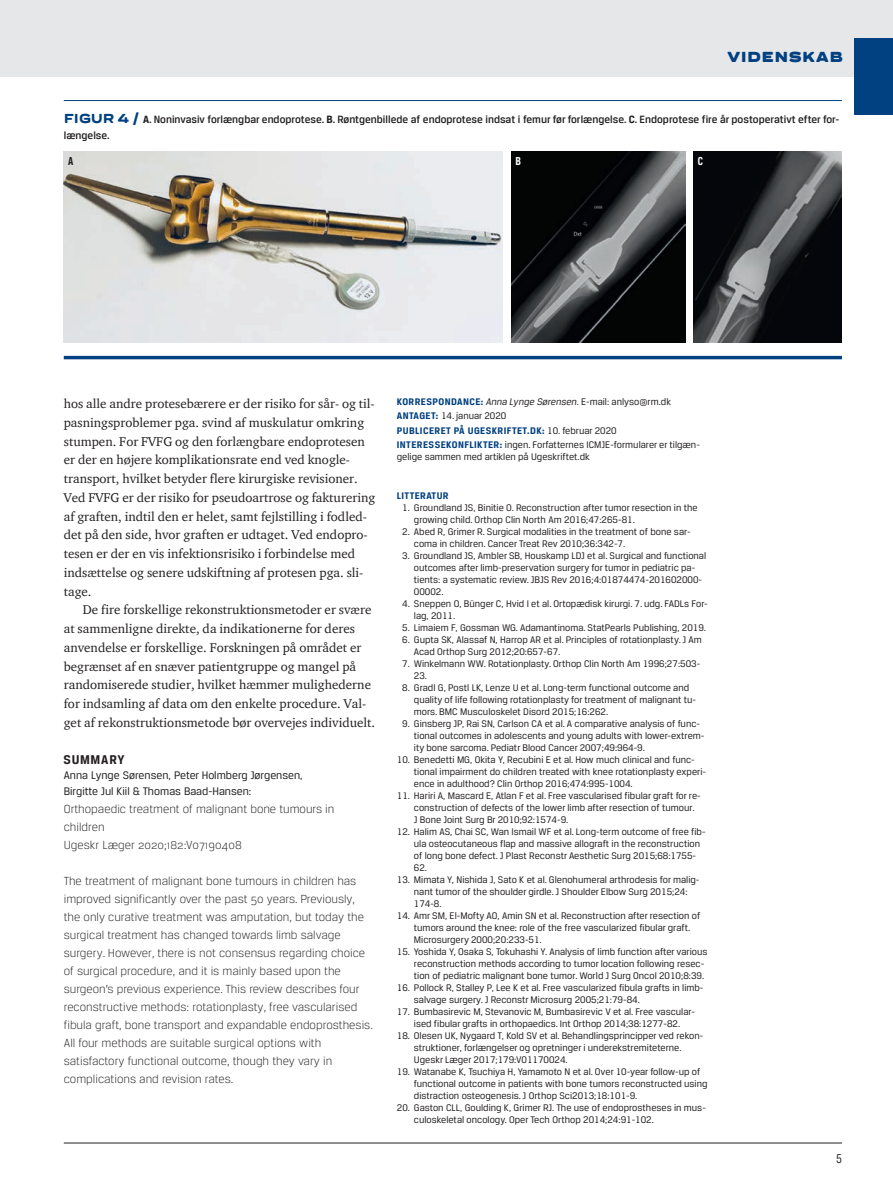
<style>
.page{position:relative;width:893px;height:1191px;background:#fff}
.page>*{position:absolute;margin:0;border:0;box-sizing:border-box;transform-origin:0 0}
.t1{font:900 expanded 15px "Praktika Rnd";letter-spacing:.025em;color:#014081}
.t2{font:700 13.5px "Breuer Text";letter-spacing:.045em;color:#231f20}
.t3{font:13.5px "Breuer Condensed";color:#231f20}
.t4{font:13.05px/18.8px "ITC Charter Com";color:#231f20}
.t5{font:300 12.45px/18px "Breuer Text";color:#231f20}
.t6{font:700 12.3px "Breuer Condensed";color:#fff}
.t7{font:700 12.3px "Breuer Condensed";color:#231f20}
.t8{font:11.7px/15.8px "Breuer Text";color:#231f20}
.t9{font:500 11.25px/15.8px "Breuer Text";color:#231f20}
.t10{font:10.2px/12px "Breuer Text";color:#231f20}
.t11{font:700 10.2px "Breuer Text";letter-spacing:.04em;color:#014081}
.s1{font-family:"Praktika Rnd";font-weight:800;font-stretch:expanded;font-size:13.5px;color:#014081}
.s2{font-weight:700}
.s3{font-weight:700;color:#014081}
.s4{font-style:italic}
</style>
<div class="page">
<hr style="left:64px;top:1142px;width:778px;height:1px;background:#231f20">
<div style="left:0;top:0;width:893px;height:77px;background:#e6e7e9"></div>
<div style="left:855px;top:38px;width:38px;height:39px;background:#014081"></div>
<div style="left:855px;top:77px;width:38px;height:38px;background:#014081"></div>
<hr style="left:64px;top:100px;width:778px;height:1px;background:#014081">
<img style="left:64px;top:152px;width:439px;height:191px">
<img style="left:511px;top:152px;width:174px;height:191px">
<img style="left:694px;top:152px;width:148px;height:191px">
<hr style="left:64px;top:356px;width:778px;height:3px;background:#014081">
<h1 class="t1" style="left:727px;top:43px;width:117px">VIDENSKAB</h1>
<p class="t9" style="left:64px;top:112px;width:777px"><span class="s1">FIGUR 4 /</span> <span class="s2">A</span>. Noninvasiv forlængbar endoprotese. <span class="s2">B</span>. Røntgenbillede af endoprotese indsat i femur før forlængelse. <span class="s2">C</span>. Endoprotese fire år postoperativt efter for&shy;længelse.</p>
<p class="t7" style="left:68px;top:155px;width:7px">A</p>
<p class="t6" style="left:515px;top:155px;width:7px">B</p>
<p class="t6" style="left:698px;top:155px;width:7px">C</p>
<p class="t4" style="left:64px;top:394px;width:313px">hos alle andre protesebærere er der risiko for sår- og til&shy;pasningsproblemer pga. svind af muskulatur omkring stumpen. For FVFG og den forlængbare endoprotesen er der en højere komplikationsrate end ved knogle&shy;transport, hvilket betyder flere kirurgiske revisioner.<br>Ved FVFG er der risiko for pseudoartrose og fakturering af graften, indtil den er helet, samt fejlstilling i fodled&shy;det på den side, hvor graften er udtaget. Ved endopro&shy;tesen er der en vis infektionsrisiko i forbindelse med indsættelse og senere udskiftning af protesen pga. sli&shy;tage.</p>
<p class="t4" style="left:64px;top:600px;width:313px;text-indent:19px">De fire forskellige rekonstruktionsmetoder er svære at sammenligne direkte, da indikationerne for deres anvendelse er forskellige. Forskningen på området er begrænset af en snæver patientgruppe og mangel på randomiserede studier, hvilket hæmmer mulighederne for indsamling af data om den enkelte procedure. Val&shy;get af rekonstruktionsmetode bør overvejes individuelt.</p>
<h2 class="t2" style="left:64px;top:752px;width:63px">SUMMARY</h2>
<p class="t8" style="left:64px;top:767px;width:241px">Anna Lynge Sørensen, Peter Holmberg Jørgensen,<br>Birgitte Jul Kiil &amp; Thomas Baad-Hansen:</p>
<p class="t5" style="left:64px;top:800px;width:272px">Orthopaedic treatment of malignant bone tumours in children<br>Ugeskr Læger 2020;182:V07190408</p>
<p class="t5" style="left:64px;top:872px;width:311px">The treatment of malignant bone tumours in children has improved significantly over the past 50 years. Previously, the only curative treatment was amputation, but today the surgical treatment has changed towards limb salvage surgery. However, there is not consensus regarding choice of surgical procedure, and it is mainly based upon the surgeon’s previous experience. This review describes four reconstructive methods: rotationplasty, free vascularised fibula graft, bone transport and expandable endoprosthesis.<br>All four methods are suitable surgical options with satisfactory functional outcome, though they vary in complications and revision rates.</p>
<p class="t10" style="left:397px;top:395px;width:305px;line-height:14.1px"><span class="s3">KORRESPONDANCE:</span> <span class="s4">Anna Lynge Sørensen</span>. E-mail: anlyso@rm.dk <span class="s3">ANTAGET:</span> 14. januar 2020<br><span class="s3">PUBLICERET PÅ UGESKRIFTET.DK:</span> 10. februar 2020<br><span class="s3">INTERESSEKONFLIKTER:</span> ingen. Forfatternes ICMJE-formularer er tilgæn-</p>
<p class="t10" style="left:397px;top:450px;width:195px">gelige sammen med artiklen på Ugeskriftet.dk</p>
<p class="t11" style="left:397px;top:489px;width:53px">LITTERATUR</p>
<p class="t10" style="left:414px;top:501px;width:285px;text-indent:-12px">1. Groundland JS, Binitie O. Reconstruction after tumor resection in the growing child. Orthop Clin North Am 2016;47:265-81.</p>
<p class="t10" style="left:414px;top:525px;width:278px;text-indent:-12px">2. Abed R, Grimer R. Surgical modalities in the treatment of bone sar&shy;coma in children. Cancer Treat Rev 2010;36:342-7.</p>
<p class="t10" style="left:414px;top:549px;width:294px;text-indent:-12px">3. Groundland JS, Ambler SB, Houskamp LDJ et al. Surgical and functional outcomes after limb-preservation surgery for tumor in pediatric pa&shy;tients: a systematic review. JBJS Rev 2016;4:01874474-201602000- 00002.</p>
<p class="t10" style="left:414px;top:597px;width:295px;text-indent:-12px">4. Sneppen O, Bünger C, Hvid I et al. Ortopædisk kirurgi. 7. udg. FADLs For&shy;lag, 2011.</p>
<p class="t10" style="left:402px;top:621px;width:305px">5. Limaiem F, Gossman WG. Adamantinoma. StatPearls Publishing, 2019.</p>
<p class="t10" style="left:414px;top:633px;width:289px;text-indent:-12px">6. Gupta SK, Alassaf N, Harrop AR et al. Principles of rotationplasty. J Am<br>Acad Orthop Surg 2012;20:657-67.</p>
<p class="t10" style="left:414px;top:657px;width:288px;text-indent:-12px">7. Winkelmann WW. Rotationplasty. Orthop Clin North Am 1996;27:503-<br>23.</p>
<p class="t10" style="left:414px;top:681px;width:284px;text-indent:-12px">8. Gradl G, Postl LK, Lenze U et al. Long-term functional outcome and quality of life following rotationplasty for treatment of malignant tu&shy;mors. BMC Musculoskelet Disord 2015;16:262.</p>
<p class="t10" style="left:414px;top:717px;width:292px;text-indent:-12px">9. Ginsberg JP, Rai SN, Carlson CA et al. A comparative analysis of func&shy;tional outcomes in adolescents and young adults with lower-extrem&shy;ity bone sarcoma. Pediatr Blood Cancer 2007;49:964-9.</p>
<p class="t10" style="left:414px;top:753px;width:294px;text-indent:-17px">10. Benedetti MG, Okita Y, Recubini E et al. How much clinical and func&shy;tional impairment do children treated with knee rotationplasty experi&shy;ence in adulthood? Clin Orthop 2016;474:995-1004.</p>
<p class="t10" style="left:414px;top:789px;width:288px;text-indent:-17px">11. Hariri A, Mascard E, Atlan F et al. Free vascularised fibular graft for re&shy;construction of defects of the lower limb after resection of tumour.<br>J Bone Joint Surg Br 2010;92:1574-9.</p>
<p class="t10" style="left:414px;top:825px;width:293px;text-indent:-17px">12. Halim AS, Chai SC, Wan Ismail WF et al. Long-term outcome of free fib&shy;ula osteocutaneous flap and massive allograft in the reconstruction of long bone defect. J Plast Reconstr Aesthetic Surg 2015;68:1755- 62.</p>
<p class="t10" style="left:414px;top:873px;width:287px;text-indent:-17px">13. Mimata Y, Nishida J, Sato K et al. Glenohumeral arthrodesis for malig&shy;nant tumor of the shoulder girdle. J Shoulder Elbow Surg 2015;24:<br>174-8.</p>
<p class="t10" style="left:414px;top:909px;width:288px;text-indent:-17px">14. Amr SM, El-Mofty AO, Amin SN et al. Reconstruction after resection of tumors around the knee: role of the free vascularized fibular graft.<br>Microsurgery 2000;20:233-51.</p>
<p class="t10" style="left:414px;top:945px;width:295px;text-indent:-17px">15. Yoshida Y, Osaka S, Tokuhashi Y. Analysis of limb function after various reconstruction methods according to tumor location following resec&shy;tion of pediatric malignant bone tumor. World J Surg Oncol 2010;8:39.</p>
<p class="t10" style="left:414px;top:981px;width:291px;text-indent:-17px">16. Pollock R, Stalley P, Lee K et al. Free vascularized fibula grafts in limb&shy;salvage surgery. J Reconstr Microsurg 2005;21:79-84.</p>
<p class="t10" style="left:397px;top:1005px;width:300px;text-align:center">17. Bumbasirevic M, Stevanovic M, Bumbasirevic V et al. Free vascular&shy;ised fibular grafts in orthopaedics. Int Orthop 2014;38:1277-82.</p>
<p class="t10" style="left:414px;top:1029px;width:291px;text-indent:-17px">18. Olesen UK, Nygaard T, Kold SV et al. Behandlingsprincipper ved rekon&shy;struktioner, forlængelser og opretninger i underekstremiteterne.<br>Ugeskr Læger 2017;179:V01170024.</p>
<p class="t10" style="left:414px;top:1065px;width:295px;text-indent:-17px">19. Watanabe K, Tsuchiya H, Yamamoto N et al. Over 10-year follow-up of functional outcome in patients with bone tumors reconstructed using distraction osteogenesis. J Orthop Sci2013;18:101-9.</p>
<p class="t10" style="left:414px;top:1101px;width:293px;text-indent:-17px">20. Gaston CLL, Goulding K, Grimer RJ. The use of endoprostheses in mus&shy;culoskeletal oncology. Oper Tech Orthop 2014;24:91-102.</p>
<h2 class="t3" style="left:836px;top:1150px;width:7px">5</h2>
</div>
